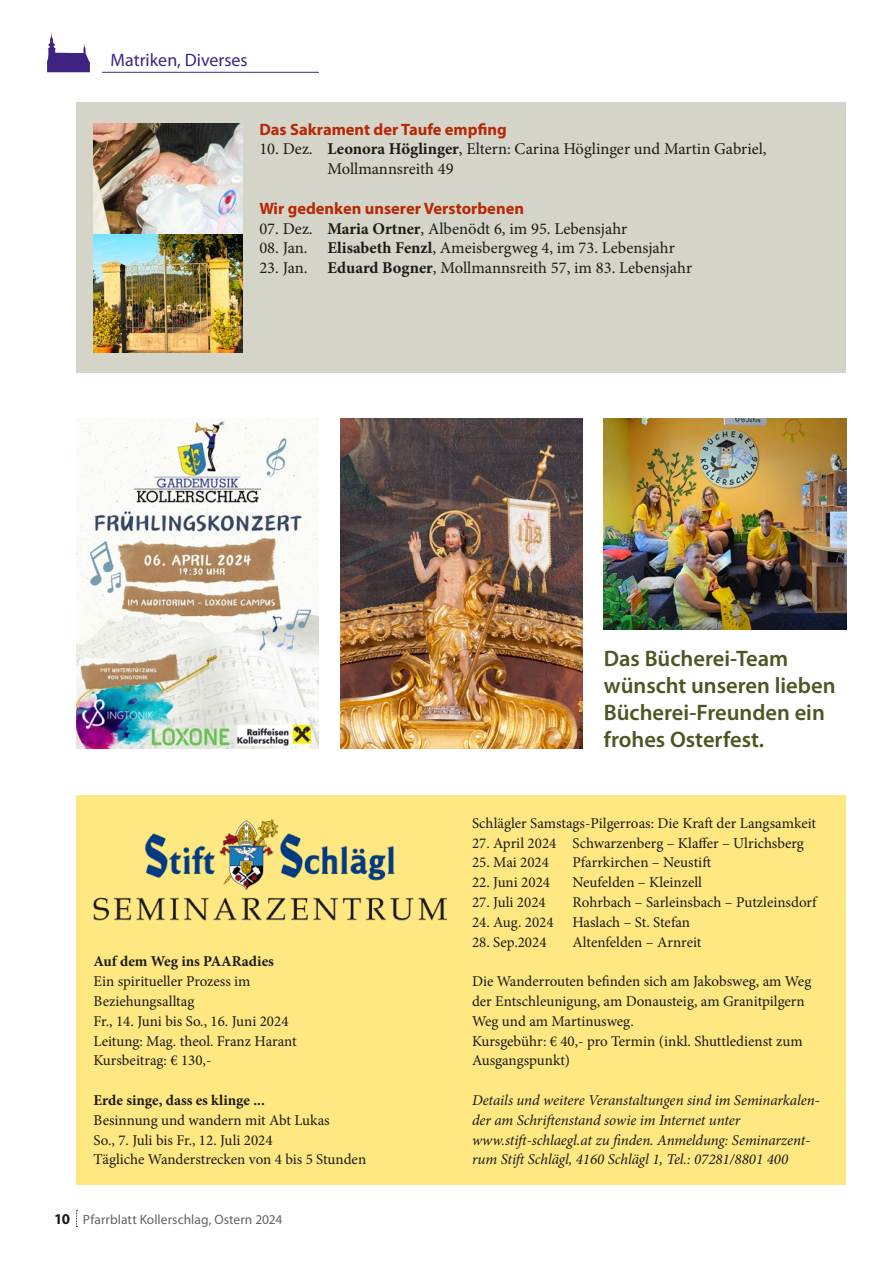
<style>
.page{position:relative;width:893px;height:1263px;background:#fff}
.page>*{position:absolute;margin:0;border:0;box-sizing:border-box;transform-origin:0 0}
.t1{font:600 22.5px/27px "Myriad Pro";color:#4b5622}
.t2{font:18px "Myriad Pro";color:#3e2581}
.t3{font:16.5px/19.8px "Minion Pro";color:#1a1a18}
.t4{font:700 16.5px "Myriad Pro";color:#b72805}
.t5{font:15px/19.8px "Minion Pro";color:#1a1a18}
.t6{font:italic 15px/19.8px "Minion Pro";letter-spacing:-.01em;color:#1a1a18}
.t7{font:700 15px "Minion Pro";color:#1a1a18}
.t8{font:13.5px "Myriad Pro";letter-spacing:.005em;color:#636362}
.s1{font-weight:700}
.s2{font-weight:700;font-size:15px;color:#1a1a18}
</style>
<div class="page">
<div style="left:77px;top:102px;width:769px;height:270px;background:#d5d4c8"></div>
<div style="left:77px;top:795px;width:769px;height:389px;background:#ffe781"></div>
<img style="left:94px;top:819px;width:352px;height:102px">
<img style="left:77px;top:418px;width:242px;height:330px">
<img style="left:94px;top:124px;width:148px;height:228px">
<img style="left:604px;top:418px;width:242px;height:212px">
<img style="left:340px;top:418px;width:243px;height:330px">
<svg style="left:76px;top:1210px;width:2px;height:17px"></svg>
<hr style="left:102px;top:72px;width:217px;height:1px;background:#3e2581">
<svg style="left:47px;top:32px;width:43px;height:40px"></svg>
<p class="t2" style="left:111px;top:49px;width:139px">Matriken, Diverses</p>
<p class="t4" style="left:259px;top:118px;width:249px">Das Sakrament der Taufe empfing</p>
<p class="t3" style="left:327px;top:139px;width:441px;text-indent:-68px">10. Dez. <span class="s1">Leonora Höglinger</span>, Eltern: Carina Höglinger und Martin Gabriel,<br>Mollmannsreith 49</p>
<p class="t4" style="left:259px;top:197px;width:266px">Wir gedenken unserer Verstorbenen</p>
<p class="t3" style="left:259px;top:219px;width:369px">07. Dez. <span class="s1">Maria Ortner</span>, Albenödt 6, im 95. Lebensjahr</p>
<p class="t3" style="left:259px;top:238px;width:417px">08. Jan. <span class="s1">Elisabeth Fenzl</span>, Ameisbergweg 4, im 73. Lebensjahr</p>
<p class="t3" style="left:259px;top:258px;width:434px">23. Jan. <span class="s1">Eduard Bogner</span>, Mollmannsreith 57, im 83. Lebensjahr</p>
<h1 class="t1" style="left:604px;top:645px;width:233px">Das Bücherei-Team wünscht unseren lieben<br>Bücherei-Freunden ein frohes Osterfest.</h1>
<p class="t7" style="left:94px;top:951px;width:182px">Auf dem Weg ins PAARadies</p>
<p class="t5" style="left:94px;top:971px;width:205px">Ein spiritueller Prozess im<br>Beziehungsalltag<br>Fr., 14. Juni bis So., 16. Juni 2024<br>Leitung: Mag. theol. Franz Harant<br>Kursbeitrag: € 130,-</p>
<p class="t7" style="left:94px;top:1089px;width:173px">Erde singe, dass es klinge ...</p>
<p class="t5" style="left:94px;top:1110px;width:274px">Besinnung und wandern mit Abt Lukas<br>So., 7. Juli bis Fr., 12. Juli 2024<br>Tägliche Wanderstrecken von 4 bis 5 Stunden</p>
<p class="t8" style="left:54px;top:1211px;width:230px"><span class="s2">10</span> Pfarrblatt Kollerschlag, Ostern 2024</p>
<p class="t5" style="left:472px;top:813px;width:346px">Schlägler Samstags-Pilgerroas: Die Kraft der Langsamkeit</p>
<p class="t5" style="left:472px;top:833px;width:333px">27. April 2024 Schwarzenberg – Klaffer – Ulrichsberg</p>
<p class="t5" style="left:472px;top:853px;width:79px">25. Mai 2024</p>
<p class="t5" style="left:572px;top:853px;width:140px">Pfarrkirchen – Neustift</p>
<p class="t5" style="left:472px;top:872px;width:80px">22. Juni 2024</p>
<p class="t5" style="left:572px;top:872px;width:131px">Neufelden – Kleinzell</p>
<p class="t5" style="left:472px;top:892px;width:75px">27. Juli 2024</p>
<p class="t5" style="left:572px;top:892px;width:246px">Rohrbach – Sarleinsbach – Putzleinsdorf</p>
<p class="t5" style="left:472px;top:912px;width:83px">24. Aug. 2024</p>
<p class="t5" style="left:572px;top:912px;width:119px">Haslach – St. Stefan</p>
<p class="t5" style="left:472px;top:932px;width:76px">28. Sep.2024</p>
<p class="t5" style="left:572px;top:932px;width:130px">Altenfelden – Arnreit</p>
<p class="t5" style="left:472px;top:971px;width:341px">Die Wanderrouten befinden sich am Jakobsweg, am Weg der Entschleunigung, am Donausteig, am Granitpilgern Weg und am Martinusweg.<br>Kursgebühr: € 40,- pro Termin (inkl. Shuttledienst zum Ausgangspunkt)</p>
<p class="t6" style="left:472px;top:1090px;width:349px">Details und weitere Veranstaltungen sind im Seminarkalen&shy;der am Schriftenstand sowie im Internet unter www.stift-schlaegl.at zu finden. Anmeldung: Seminarzent&shy;rum Stift Schlägl, 4160 Schlägl 1, Tel.: 07281/8801 400</p>
</div>
